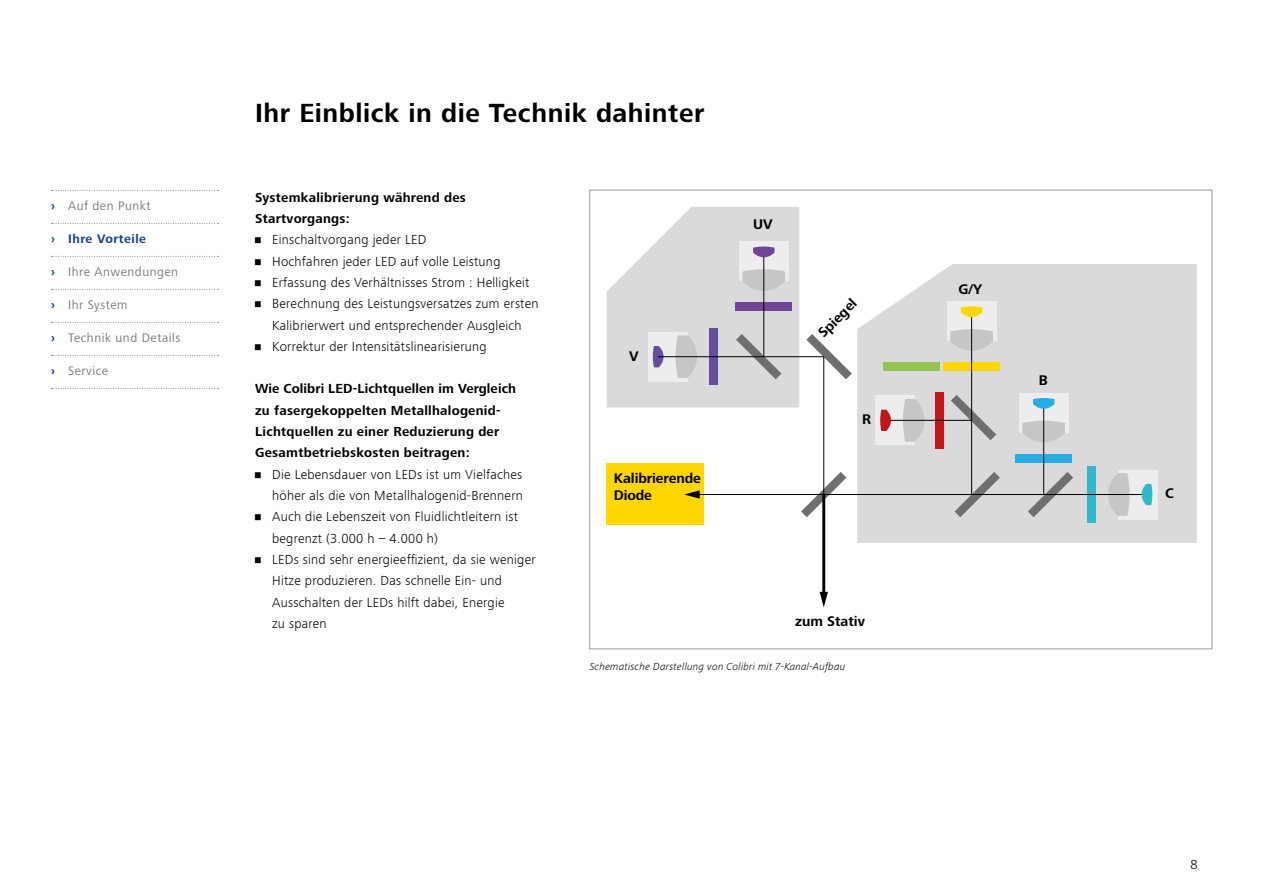
<style>
.page{position:relative;width:1263px;height:893px;background:#fff}
.page>*{position:absolute;margin:0;border:0;box-sizing:border-box;transform-origin:0 0}
.t1{font:700 27px "ZEISS Frutiger Next W1 G";letter-spacing:.02em;color:#000}
.t2{font:700 14.4px/17.2px "ZEISS Frutiger Next W1 G";letter-spacing:-.005em;color:#000}
.t3{font:300 13.5px/21.3px "ZEISS Frutiger Next W1 G";letter-spacing:.02em;color:#000}
.t4{font:700 13.5px/21.3px "ZEISS Frutiger Next W1 G";letter-spacing:.02em;color:#000}
.t5{font:12.75px "ZEISS Frutiger Next W1 G";letter-spacing:.04em;color:#7c7b7b}
.t6{font:700 12.75px "ZEISS Frutiger Next W1 G";letter-spacing:.04em;color:#164194}
.t7{font:italic 300 10.5px "ZEISS Frutiger Next W1 G";letter-spacing:.02em;color:#000}
.s1{font-weight:700;color:#164194}
</style>
<div class="page">
<div style="left:857px;top:264px;width:340px;height:279px;background:#dadada"></div>
<div style="left:607px;top:463px;width:97px;height:62px;background:#ffd600"></div>
<svg style="left:951px;top:395px;width:45px;height:45px;background:#c0c0c0"></svg>
<div style="left:935px;top:392px;width:8px;height:56px;background:#c01718"></div>
<svg style="left:954px;top:472px;width:46px;height:45px;background:#c1c1c1"></svg>
<svg style="left:1028px;top:472px;width:45px;height:45px;background:#c1c0c0"></svg>
<div style="left:947px;top:301px;width:49px;height:40px;background:#ededed"></div>
<svg style="left:950px;top:329px;width:43px;height:22px"></svg>
<div style="left:944px;top:363px;width:56px;height:8px;background:#ffd600"></div>
<div style="left:883px;top:363px;width:56px;height:8px;background:#93c353"></div>
<hr style="left:971px;top:312px;width:1px;height:183px;background:#000">
<svg style="left:961px;top:306px;width:21px;height:11px"></svg>
<div style="left:1019px;top:393px;width:49px;height:40px;background:#ededed"></div>
<svg style="left:1022px;top:421px;width:43px;height:21px"></svg>
<div style="left:1016px;top:454px;width:56px;height:8px;background:#27ade4"></div>
<hr style="left:1043px;top:403px;width:1px;height:92px;background:#000">
<svg style="left:1033px;top:398px;width:21px;height:11px"></svg>
<div style="left:1118px;top:470px;width:39px;height:49px;background:#ededed"></div>
<svg style="left:1108px;top:473px;width:21px;height:43px"></svg>
<div style="left:1088px;top:466px;width:8px;height:57px;background:#31b9ca"></div>
<hr style="left:824px;top:494px;width:323px;height:1px;background:#000">
<svg style="left:1141px;top:484px;width:11px;height:21px"></svg>
<div style="left:875px;top:396px;width:40px;height:49px;background:#ededed"></div>
<svg style="left:903px;top:399px;width:22px;height:43px"></svg>
<hr style="left:885px;top:420px;width:87px;height:1px;background:#000">
<svg style="left:880px;top:410px;width:11px;height:21px"></svg>
<hr style="left:822px;top:495px;width:3px;height:100px;background:#000">
<svg style="left:819px;top:592px;width:9px;height:15px"></svg>
<svg style="left:607px;top:207px;width:245px;height:310px"></svg>
<svg style="left:51px;top:190px;width:168px;height:1px"></svg>
<svg style="left:51px;top:223px;width:168px;height:1px"></svg>
<svg style="left:51px;top:256px;width:168px;height:1px"></svg>
<svg style="left:51px;top:289px;width:168px;height:1px"></svg>
<svg style="left:51px;top:322px;width:168px;height:1px"></svg>
<svg style="left:51px;top:355px;width:168px;height:1px"></svg>
<svg style="left:51px;top:388px;width:168px;height:1px"></svg>
<p class="t5" style="left:51px;top:197px;width:101px"><span class="s1">›</span> Auf den Punkt</p>
<p class="t6" style="left:51px;top:230px;width:97px">› Ihre Vorteile</p>
<p class="t5" style="left:51px;top:263px;width:129px"><span class="s1">›</span> Ihre Anwendungen</p>
<p class="t5" style="left:51px;top:296px;width:78px"><span class="s1">›</span> Ihr System</p>
<p class="t5" style="left:51px;top:329px;width:131px"><span class="s1">›</span> Technik und Details</p>
<p class="t5" style="left:51px;top:362px;width:59px"><span class="s1">›</span> Service</p>
<h1 class="t1" style="left:255px;top:93px;width:451px">Ihr Einblick in die Technik dahinter</h1>
<p class="t4" style="left:255px;top:186px;width:212px">Systemkalibrierung während des<br>Startvorgangs:</p>
<p class="t3" style="left:255px;top:228px;width:173px">• Einschaltvorgang jeder LED</p>
<p class="t3" style="left:255px;top:250px;width:247px">• Hochfahren jeder LED auf volle Leistung</p>
<p class="t3" style="left:255px;top:271px;width:276px">• Erfassung des Verhältnisses Strom : Helligkeit</p>
<p class="t3" style="left:255px;top:292px;width:285px;text-align:center">• Berechnung des Leistungsversatzes zum ersten<br>Kalibrierwert und entsprechender Ausgleich</p>
<p class="t3" style="left:255px;top:335px;width:233px">• Korrektur der Intensitätslinearisierung</p>
<p class="t4" style="left:255px;top:378px;width:262px">Wie Colibri LED-Lichtquellen im Vergleich zu fasergekoppelten Metallhalogenid-Lichtquellen zu einer Reduzierung der Gesamtbetriebskosten beitragen:</p>
<p class="t3" style="left:255px;top:463px;width:269px;text-align:right">• Die Lebensdauer von LEDs ist um Vielfaches höher als die von Metallhalogenid-Brennern</p>
<p class="t3" style="left:272px;top:505px;width:247px;text-indent:-17px">• Auch die Lebenszeit von Fluidlichtleitern ist begrenzt (3.000 h – 4.000 h)</p>
<p class="t3" style="left:272px;top:548px;width:265px;text-indent:-17px">• LEDs sind sehr energieeffizient, da sie weniger Hitze produzieren. Das schnelle Ein- und Ausschalten der LEDs hilft dabei, Energie<br>zu sparen</p>
<p class="t2" style="left:629px;top:347px;width:11px">V</p>
<p class="t2" style="left:614px;top:469px;width:89px">Kalibrierende<br>Diode</p>
<p class="t2" style="left:753px;top:215px;width:21px">UV</p>
<p class="t2" style="left:814px;top:328px;width:49px;rotate:-45deg">Spiegel</p>
<p class="t2" style="left:862px;top:410px;width:11px">R</p>
<p class="t2" style="left:795px;top:612px;width:71px">zum Stativ</p>
<p class="t7" style="left:590px;top:660px;width:257px">Schematische Darstellung von Colibri mit 7-Kanal-Aufbau</p>
<p class="t2" style="left:958px;top:280px;width:25px">G/Y</p>
<p class="t2" style="left:1039px;top:371px;width:11px">B</p>
<p class="t2" style="left:1165px;top:484px;width:10px">C</p>
<p class="t3" style="left:1190px;top:853px;width:9px">8</p>
</div>
